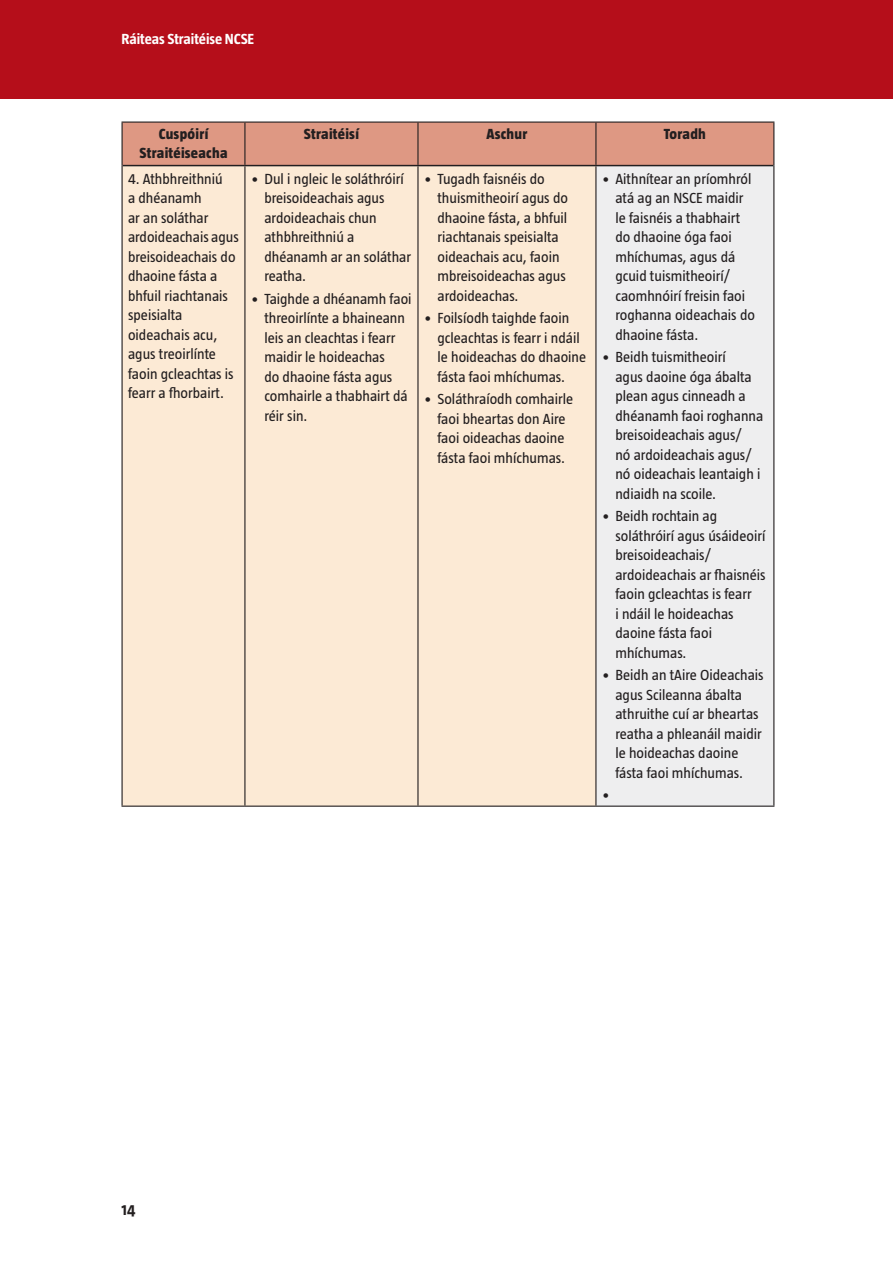
<style>
.page{position:relative;width:893px;height:1263px;background:#fff}
.page>*{position:absolute;margin:0;border:0;box-sizing:border-box;transform-origin:0 0}
.t1{font:700 16.5px "Taz";color:#231f20;scale:.95 1}
.Table_data{font:15px/19.5px "Taz";color:#231f20}
.Table_heading{font:800 15px/19.5px "Taz";letter-spacing:.02em;color:#231f20;text-align:center}
.t2{font:700 15px "Taz";color:#fff}
</style>
<div class="page">
<div style="left:0;top:0;width:893px;height:99px;background:#b50e1a"></div>
<div style="left:123px;top:123px;width:650px;height:42px;background:#de9883"></div>
<div style="left:123px;top:166px;width:472px;height:640px;background:#fcead5"></div>
<div style="left:596px;top:166px;width:178px;height:640px;background:#eeeeef"></div>
<hr style="left:122px;top:122px;width:123px;height:1px;background:#231f20">
<hr style="left:122px;top:123px;width:1px;height:43px;background:#231f20">
<hr style="left:245px;top:122px;width:173px;height:1px;background:#231f20">
<hr style="left:244px;top:123px;width:1px;height:42px;background:#231f20">
<hr style="left:418px;top:122px;width:178px;height:1px;background:#231f20">
<hr style="left:417px;top:123px;width:2px;height:42px;background:#231f20">
<hr style="left:596px;top:122px;width:178px;height:1px;background:#231f20">
<hr style="left:595px;top:123px;width:1px;height:42px;background:#231f20">
<hr style="left:773px;top:123px;width:1px;height:43px;background:#231f20">
<hr style="left:122px;top:166px;width:1px;height:640px;background:#231f20">
<hr style="left:244px;top:166px;width:1px;height:640px;background:#231f20">
<hr style="left:417px;top:166px;width:2px;height:640px;background:#231f20">
<hr style="left:595px;top:166px;width:1px;height:640px;background:#231f20">
<hr style="left:773px;top:166px;width:1px;height:640px;background:#231f20">
<hr style="left:122px;top:806px;width:123px;height:1px;background:#231f20">
<hr style="left:245px;top:806px;width:173px;height:1px;background:#231f20">
<hr style="left:418px;top:806px;width:178px;height:1px;background:#231f20">
<hr style="left:596px;top:806px;width:178px;height:1px;background:#231f20">
<hr style="left:123px;top:165px;width:122px;height:1px;background:#231f20">
<hr style="left:245px;top:165px;width:173px;height:1px;background:#231f20">
<hr style="left:418px;top:165px;width:178px;height:1px;background:#231f20">
<hr style="left:596px;top:165px;width:177px;height:1px;background:#231f20">
<p class="t2" style="left:122px;top:30px;width:134px">Ráiteas Straitéise NCSE</p>
<p class="Table_heading" style="left:140px;top:124px;width:89px">Cuspóirí<br>Straitéiseacha</p>
<p class="Table_heading" style="left:304px;top:124px;width:57px">Straitéisí</p>
<p class="Table_heading" style="left:486px;top:124px;width:43px">Aschur</p>
<p class="Table_heading" style="left:664px;top:124px;width:43px">Toradh</p>
<p class="Table_data" style="left:128px;top:169px;width:112px">4. Athbhreithniú<br>a dhéanamh<br>ar an soláthar ardoideachais agus breisoideachais do dhaoine fásta a bhfuil riachtanais speisialta oideachais acu, agus treoirlínte faoin gcleachtas is fearr a fhorbairt.</p>
<p class="Table_data" style="left:264px;top:169px;width:148px;text-indent:-14px">• Dul i ngleic le soláthróirí breisoideachais agus ardoideachais chun athbhreithniú a dhéanamh ar an soláthar reatha.</p>
<p class="Table_data" style="left:437px;top:169px;width:132px;text-indent:-14px">• Tugadh faisnéis do thuismitheoirí agus do dhaoine fásta, a bhfuil riachtanais speisialta oideachais acu, faoin mbreisoideachas agus ardoideachas.</p>
<p class="Table_data" style="left:437px;top:308px;width:150px;text-indent:-14px">• Foilsíodh taighde faoin gcleachtas is fearr i ndáil le hoideachas do dhaoine fásta faoi mhíchumas.</p>
<p class="Table_data" style="left:424px;top:389px;width:151px;text-align:center">• Soláthraíodh comhairle faoi bheartas don Aire faoi oideachas daoine fásta faoi mhíchumas.</p>
<p class="Table_data" style="left:615px;top:169px;width:141px;text-indent:-14px">• Aithnítear an príomhról atá ag an NSCE maidir le faisnéis a thabhairt do dhaoine óga faoi mhíchumas, agus dá gcuid tuismitheoirí/ caomhnóirí freisin faoi roghanna oideachais do dhaoine fásta.</p>
<p class="Table_data" style="left:615px;top:347px;width:149px;text-indent:-14px">• Beidh tuismitheoirí<br>agus daoine óga ábalta plean agus cinneadh a dhéanamh faoi roghanna breisoideachais agus/<br>nó ardoideachais agus/ nó oideachais leantaigh i ndiaidh na scoile.</p>
<p class="Table_data" style="left:615px;top:506px;width:152px;text-indent:-14px">• Beidh rochtain ag soláthróirí agus úsáideoirí breisoideachais/ ardoideachais ar fhaisnéis faoin gcleachtas is fearr<br>i ndáil le hoideachas daoine fásta faoi mhíchumas.</p>
<p class="Table_data" style="left:615px;top:665px;width:150px;text-indent:-14px">• Beidh an tAire Oideachais agus Scileanna ábalta athruithe cuí ar bheartas reatha a phleanáil maidir le hoideachas daoine fásta faoi mhíchumas.</p>
<p class="Table_data" style="left:602px;top:785px;width:10px">•</p>
<p class="Table_data" style="left:264px;top:289px;width:149px;text-indent:-14px">• Taighde a dhéanamh faoi threoirlínte a bhaineann leis an cleachtas i fearr maidir le hoideachas<br>do dhaoine fásta agus comhairle a thabhairt dá réir sin.</p>
<p class="t1" style="left:122px;top:1200px;width:16px">14</p>
</div>
